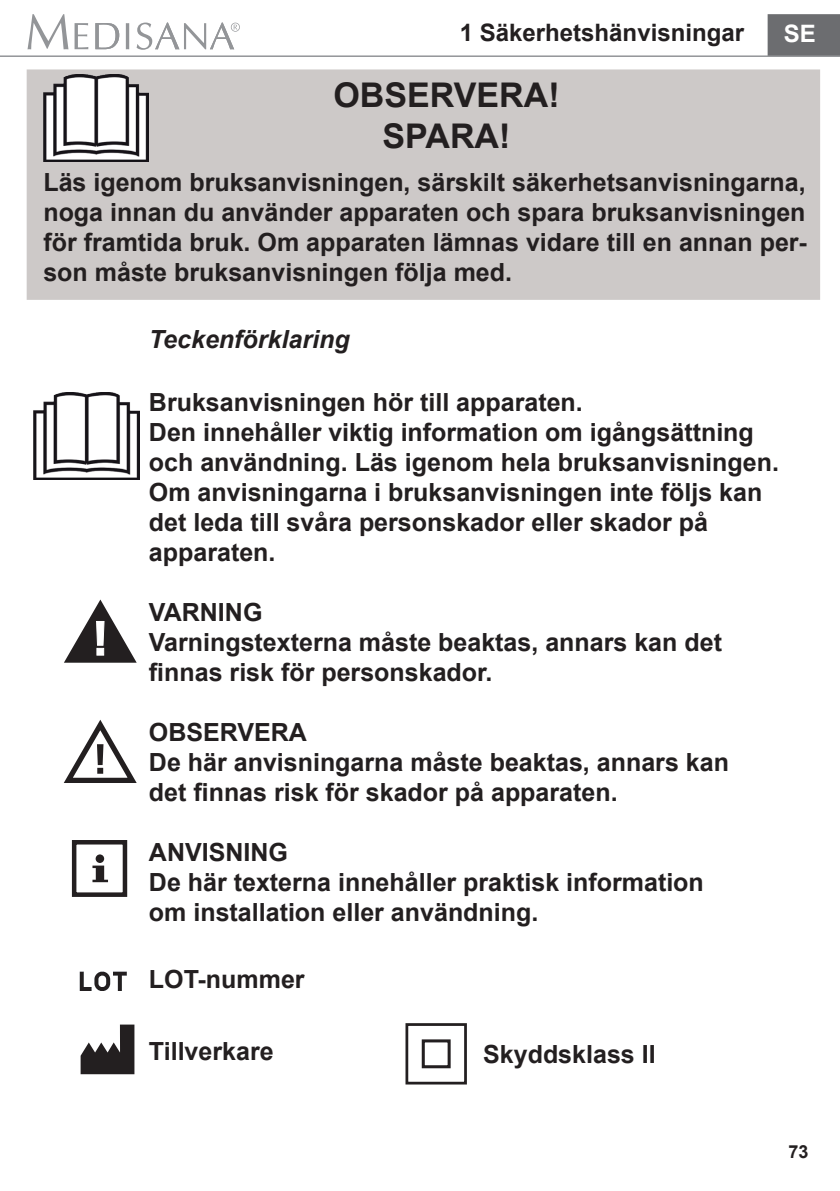
<style>
.page{position:relative;width:840px;height:1191px;background:#fff}
.page>*{position:absolute;margin:0;border:0;box-sizing:border-box;transform-origin:0 0}
.t1{font:700 34px/40.8px "Arial";color:#231f20;text-align:center}
.t2{font:700 25px/30px "Arial";color:#231f20}
.t3{font:italic 700 25px "Arial";color:#231f20}
.t4{font:700 24px "Arial";color:#231f20}
.t5{font:700 24px "Arial";color:#fff}
.t6{font:700 18px "Arial";color:#231f20}
</style>
<div class="page">
<svg style="left:27px;top:14px;width:41px;height:35px"></svg>
<svg style="left:74px;top:23px;width:14px;height:26px"></svg>
<svg style="left:95px;top:23px;width:24px;height:26px"></svg>
<svg style="left:126px;top:23px;width:3px;height:26px"></svg>
<svg style="left:136px;top:23px;width:104px;height:27px"></svg>
<div style="left:767px;top:14px;width:72px;height:41px;background:#6c6d70"></div>
<hr style="left:0;top:55px;width:839px;height:2px;background:#939598">
<div style="left:27px;top:69px;width:792px;height:231px;background:#cdc9c8;border:2px solid #cdc9c8"></div>
<img style="left:79px;top:971px;width:48px;height:20px">
<svg style="left:64px;top:720px;width:73px;height:63px"></svg>
<div style="left:72px;top:840px;width:55px;height:57px;border:4px solid #231f20"></div>
<div style="left:96px;top:854px;width:8px;height:9px;background:#231f20;border-radius:50%"></div>
<svg style="left:92px;top:865px;width:16px;height:17px"></svg>
<svg style="left:64px;top:599px;width:73px;height:63px"></svg>
<svg style="left:81px;top:1024px;width:53px;height:50px"></svg>
<img style="left:43px;top:74px;width:106px;height:88px">
<img style="left:33px;top:392px;width:106px;height:88px">
<div style="left:405px;top:1023px;width:61px;height:61px;border:3px solid #231f20"></div>
<div style="left:421px;top:1039px;width:29px;height:29px;border:3px solid #231f20"></div>
<p class="t4" style="left:459px;top:16px;width:286px">1 Säkerhetshänvisningar</p>
<p class="t5" style="left:783px;top:17px;width:34px">SE</p>
<h1 class="t1" style="left:333px;top:76px;width:228px">OBSERVERA!<br>SPARA!</h1>
<p class="t2" style="left:43px;top:167px;width:764px;text-align:justify">Läs igenom bruksanvisningen, särskilt säkerhetsanvisningarna, noga innan du använder apparaten och spara bruksanvisningen för framtida bruk. Om apparaten lämnas vidare till en annan per&shy;son måste bruksanvisningen följa med.</p>
<p class="t3" style="left:149px;top:322px;width:202px">Teckenförklaring</p>
<p class="t2" style="left:149px;top:387px;width:631px">Bruksanvisningen hör till apparaten.<br>Den innehåller viktig information om igångsättning och användning. Läs igenom hela bruksanvisningen.<br>Om anvisningarna i bruksanvisningen inte följs kan det leda till svåra personskador eller skador på apparaten.</p>
<p class="t2" style="left:149px;top:597px;width:574px">VARNING<br>Varningstexterna måste beaktas, annars kan det finnas risk för personskador.</p>
<p class="t2" style="left:149px;top:717px;width:581px">OBSERVERA<br>De här anvisningarna måste beaktas, annars kan det finnas risk för skador på apparaten.</p>
<p class="t2" style="left:149px;top:837px;width:556px">ANVISNING<br>De här texterna innehåller praktisk information om installation eller användning.</p>
<p class="t2" style="left:149px;top:965px;width:157px">LOT-nummer</p>
<p class="t2" style="left:149px;top:1037px;width:126px">Tillverkare</p>
<p class="t2" style="left:483px;top:1040px;width:174px">Skyddsklass II</p>
<p class="t6" style="left:788px;top:1140px;width:22px">73</p>
</div>
